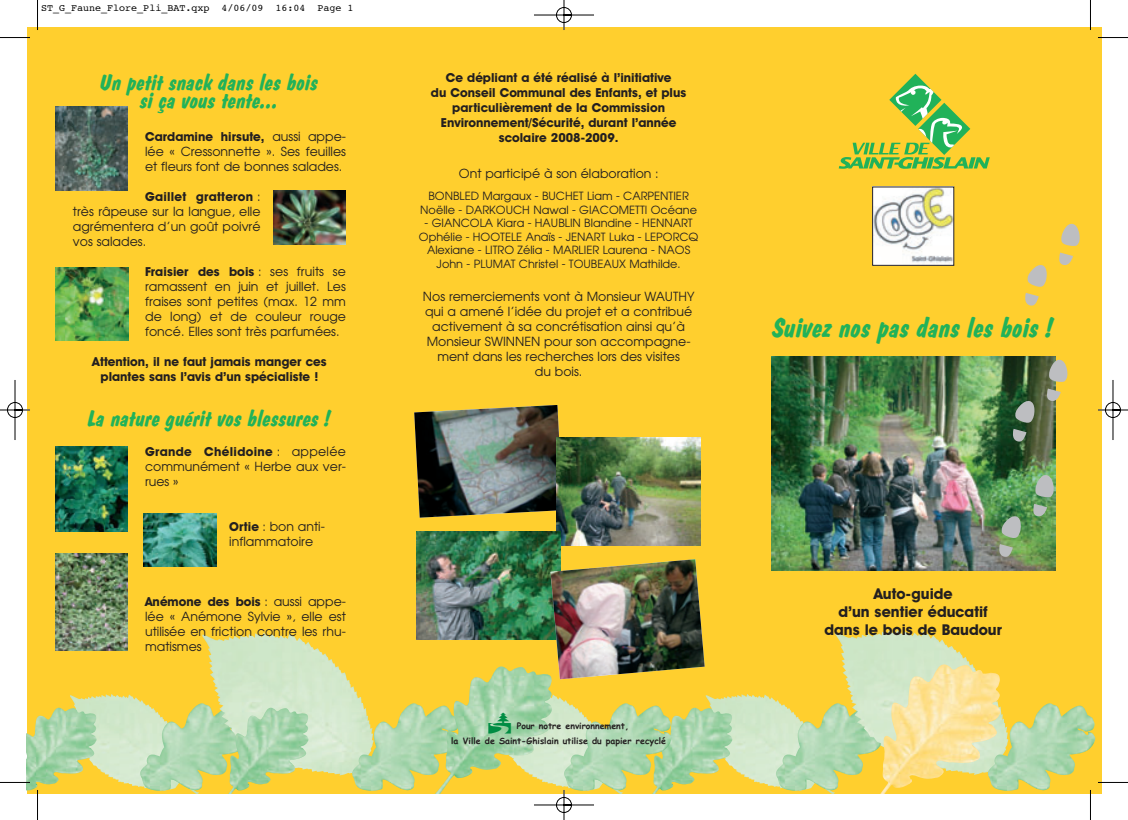
<style>
.page{position:relative;width:1128px;height:820px;background:#fff}
.page>*{position:absolute;margin:0;border:0;box-sizing:border-box;transform-origin:0 0}
.t1{font:700 27.5px "Dom Diagonal BT";color:#21b259}
.t2{font:700 22.5px/18px "Dom Diagonal BT";color:#21b259;text-align:center}
.t3{font:700 15px/18px "Avant Garde IT Cby BT";color:#231f20;text-align:center}
.t4{font:12.5px/15px "Avant Garde";color:#231f20}
.t5{font:700 12.5px/15px "Avant Garde IT Cby BT";color:#231f20;text-align:center}
.t6{font:700 12.5px "Avant Garde IT Cby BT";letter-spacing:.025em;color:#231f20}
.t7{font:700 12.5px "Avant Garde IT Cby BT";letter-spacing:.02em;color:#231f20}
.t8{font:11.25px/13.5px "Avant Garde";color:#231f20;text-align:center}
.t9{font:10px "Courier";color:#000}
.t10{font:700 8.75px/15px "Comic Sans MS";color:#231f20}
.s1{font-family:"Avant Garde";font-weight:400}
.s2{font-family:"Avant Garde IT Cby BT";font-weight:700}
</style>
<div class="page">
<img style="left:0;top:0;width:1127px;height:819px">
<svg style="left:488px;top:712px;width:23px;height:21px"></svg>
<p class="t9" style="left:41px;top:4px;width:314px">ST_G_Faune_Flore_Pli_BAT.qxp 4/06/09 16:04 Page 1</p>
<h2 class="t2" style="left:100px;top:75px;width:220px">Un petit snack dans les bois si ça vous tente...</h2>
<p class="t5" style="left:145px;top:130px;width:202px">Cardamine hirsute, <span class="s1">aussi appe-</span></p>
<p class="t4" style="left:145px;top:145px;width:202px">lée « Cressonnette ». Ses feuilles et fleurs font de bonnes salades.</p>
<p class="t7" style="left:145px;top:192px;width:117px">Gaillet gratteron <span class="s1">:</span></p>
<p class="t4" style="left:73px;top:205px;width:189px;text-align:justify">très râpeuse sur la langue, elle agrémentera d’un goût poivré vos salades.</p>
<p class="t5" style="left:145px;top:265px;width:202px">Fraisier des bois <span class="s1">: ses fruits se</span></p>
<p class="t4" style="left:145px;top:280px;width:202px;text-align:justify">ramassent en juin et juillet. Les fraises sont petites (max. 12 mm de long) et de couleur rouge foncé. Elles sont très parfumées.</p>
<p class="t5" style="left:92px;top:355px;width:236px">Attention, il ne faut jamais manger ces plantes sans l’avis d’un spécialiste !</p>
<h2 class="t2" style="left:88px;top:411px;width:245px">La nature guérit vos blessures !</h2>
<p class="t6" style="left:145px;top:447px;width:202px">Grande Chélidoine <span class="s1">: appelée</span></p>
<p class="t4" style="left:145px;top:460px;width:202px">communément « Herbe aux ver&shy;rues »</p>
<p class="t4" style="left:229px;top:520px;width:97px"><span class="s2">Ortie</span> : bon anti&shy;inflammatoire</p>
<p class="t5" style="left:145px;top:595px;width:202px">Anémone des bois <span class="s1">: aussi appe-</span></p>
<p class="t4" style="left:145px;top:610px;width:202px;text-align:justify">lée « Anémone Sylvie », elle est utilisée en friction contre les rhu&shy;matismes</p>
<p class="t5" style="left:431px;top:71px;width:257px">Ce dépliant a été réalisé à l’initiative<br>du Conseil Communal des Enfants, et plus particulièrement de la Commission Environnement/Sécurité, durant l’année scolaire 2008-2009.</p>
<p class="t4" style="left:459px;top:167px;width:201px">Ont participé à son élaboration :</p>
<p class="t8" style="left:420px;top:190px;width:278px">BONBLED Margaux - BUCHET Liam - CARPENTIER<br>Noëlle - DARKOUCH Nawal - GIACOMETTI Océane</p>
<p class="t8" style="left:419px;top:217px;width:281px">- GIANCOLA Kiara - HAUBLIN Blandine - HENNART Ophélie - HOOTELE Anaïs - JENART Luka - LEPORCQ Alexiane - LITRO Zélia - MARLIER Laurena - NAOS John - PLUMAT Christel - TOUBEAUX Mathilde.</p>
<p class="t4" style="left:423px;top:290px;width:273px;text-align:center">Nos remerciements vont à Monsieur WAUTHY qui a amené l’idée du projet et a contribué activement à sa concrétisation ainsi qu’à Monsieur SWINNEN pour son accompagne&shy;ment dans les recherches lors des visites<br>du bois.</p>
<p class="t10" style="left:451px;top:719px;width:216px;text-indent:66px">Pour notre environnement,<br>la Ville de Saint-Ghislain utilise du papier recyclé</p>
<h1 class="t1" style="left:772px;top:316px;width:282px">Suivez nos pas dans les bois !</h1>
<p class="t3" style="left:824px;top:586px;width:179px">Auto-guide<br>d’un sentier éducatif dans le bois de Baudour</p>
</div>
